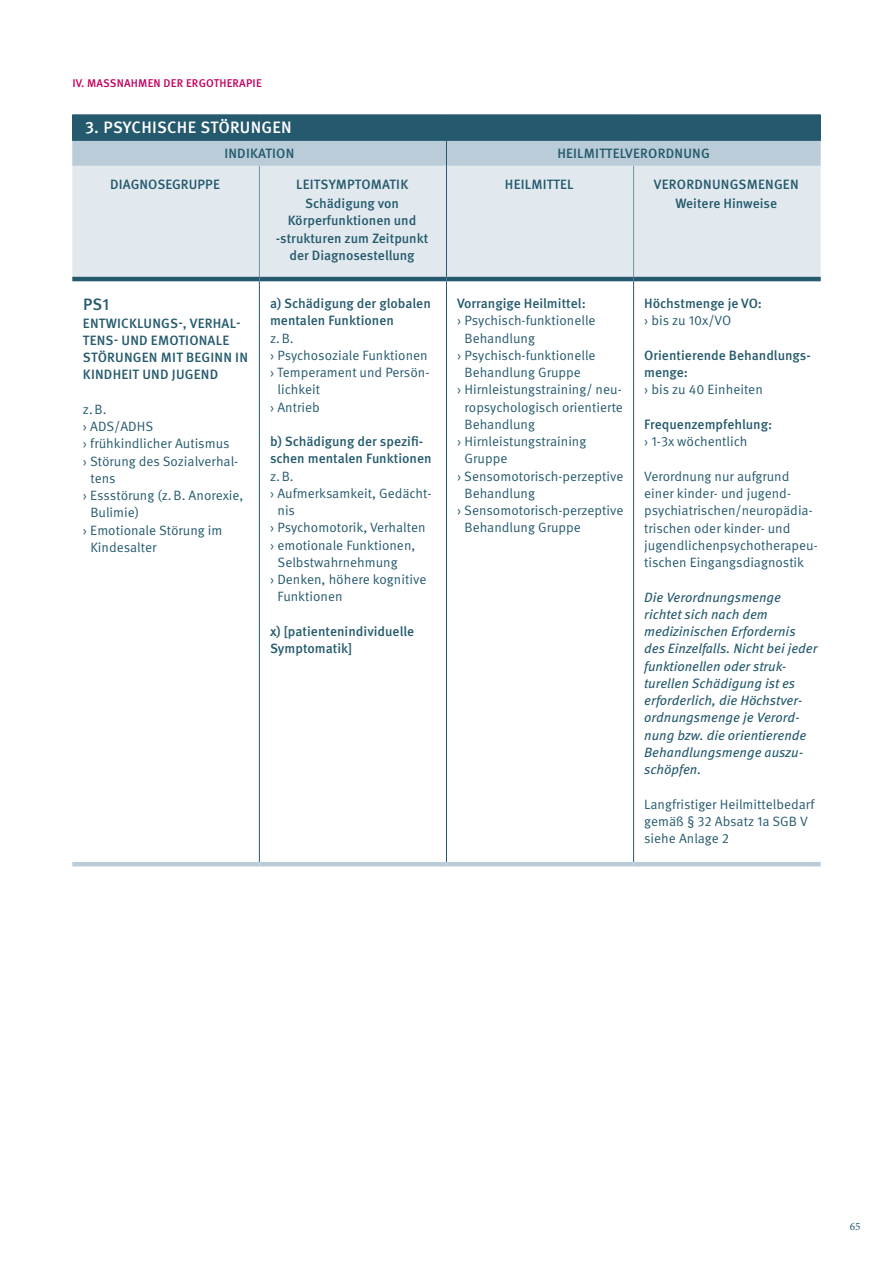
<style>
.page{position:relative;width:893px;height:1263px;background:#fff}
.page>*{position:absolute;margin:0;border:0;box-sizing:border-box;transform-origin:0 0}
.SUBHEAD_1__BR{font:500 16.5px "Meta Pro";letter-spacing:.015em;color:#fff}
.Tabelle_SUBHEAD_9pt{font:500 16.5px "Meta Pro";color:#255a6e}
.Tabelle_9pt_Auflistu{font:13.5px/17.2px "Meta Pro";color:#255a6e}
.Tabelle_Subhead_9pt{font:500 13.5px/17.2px "Meta Pro";color:#255a6e}
.Tabelle_9pt_Hervorhe{font:italic 13.5px/17.2px "Meta Pro";color:#255a6e}
.Tabelle_SUBHEAD_9pt-2{font:500 13.5px/17.2px "Meta Pro";letter-spacing:.015em;color:#255a6e}
.Tabelle_9pt_Hervorhe-2{font:13.5px/17.2px "Meta Pro";color:#255a6e}
.Tabelle_9pt_Copy{font:13.5px/17.2px "Meta Pro";color:#255a6e}
.Copytext_Meta_Serif{font:500 13.5px "Meta Pro";letter-spacing:.005em;color:#255a6e}
.Copytext_Meta_Serif-2{font:500 11.25px "Meta Pro";letter-spacing:.015em;color:#c3015f}
.t1{font:11.25px "Minion Pro";color:#255a6e}
</style>
<div class="page">
<div style="left:72px;top:115px;width:749px;height:25px;background:#255a6e"></div>
<div style="left:72px;top:166px;width:749px;height:111px;background:#e1e9ee"></div>
<hr style="left:259px;top:281px;width:1px;height:581px;background:#255a6e">
<hr style="left:446px;top:281px;width:1px;height:581px;background:#255a6e">
<hr style="left:633px;top:281px;width:1px;height:581px;background:#255a6e">
<div style="left:72px;top:141px;width:749px;height:25px;background:#b9ccd7"></div>
<hr style="left:446px;top:166px;width:1px;height:111px;background:#255a6e">
<hr style="left:259px;top:166px;width:1px;height:111px;background:#6e93a5">
<hr style="left:633px;top:166px;width:1px;height:111px;background:#6e93a5">
<hr style="left:72px;top:114px;width:187px;height:1px;background:#255a6e">
<hr style="left:259px;top:114px;width:187px;height:1px;background:#255a6e">
<hr style="left:446px;top:114px;width:188px;height:1px;background:#255a6e">
<hr style="left:634px;top:114px;width:187px;height:1px;background:#255a6e">
<hr style="left:72px;top:140px;width:187px;height:1px;background:#255a6e">
<hr style="left:259px;top:140px;width:187px;height:1px;background:#255a6e">
<hr style="left:446px;top:140px;width:188px;height:1px;background:#255a6e">
<hr style="left:634px;top:140px;width:187px;height:1px;background:#255a6e">
<hr style="left:72px;top:277px;width:187px;height:4px;background:#255a6e">
<hr style="left:259px;top:277px;width:187px;height:4px;background:#255a6e">
<hr style="left:446px;top:277px;width:188px;height:4px;background:#255a6e">
<hr style="left:634px;top:277px;width:187px;height:4px;background:#255a6e">
<hr style="left:72px;top:862px;width:187px;height:4px;background:#b9ccd7">
<hr style="left:259px;top:862px;width:187px;height:4px;background:#b9ccd7">
<hr style="left:446px;top:862px;width:188px;height:4px;background:#b9ccd7">
<hr style="left:634px;top:862px;width:187px;height:4px;background:#b9ccd7">
<p class="Copytext_Meta_Serif-2" style="left:72px;top:76px;width:191px">IV. MASSNAHMEN DER ERGOTHERAPIE</p>
<p class="SUBHEAD_1__BR" style="left:85px;top:117px;width:208px">3. PSYCHISCHE STÖRUNGEN</p>
<p class="Tabelle_SUBHEAD_9pt-2" style="left:224px;top:145px;width:72px">INDIKATION</p>
<p class="Tabelle_SUBHEAD_9pt-2" style="left:557px;top:145px;width:154px">HEILMITTELVERORDNUNG</p>
<p class="Copytext_Meta_Serif" style="left:110px;top:176px;width:111px">DIAGNOSEGRUPPE</p>
<p class="Tabelle_SUBHEAD_9pt-2" style="left:296px;top:176px;width:114px">LEITSYMPTOMATIK</p>
<p class="Tabelle_Subhead_9pt" style="left:276px;top:195px;width:154px;text-align:center">Schädigung von<br>Körperfunktionen und -strukturen zum Zeitpunkt der Diagnosestellung</p>
<p class="Tabelle_SUBHEAD_9pt-2" style="left:505px;top:176px;width:70px">HEILMITTEL</p>
<p class="Tabelle_SUBHEAD_9pt-2" style="left:654px;top:176px;width:146px">VERORDNUNGSMENGEN</p>
<p class="Tabelle_Subhead_9pt" style="left:675px;top:195px;width:103px">Weitere Hinweise</p>
<p class="Tabelle_SUBHEAD_9pt" style="left:83px;top:294px;width:28px">PS1</p>
<p class="Tabelle_SUBHEAD_9pt-2" style="left:83px;top:315px;width:166px">ENTWICKLUNGS-, VERHAL-<br>TENS- UND EMOTIONALE<br>STÖRUNGEN MIT BEGINN IN<br>KINDHEIT UND JUGEND</p>
<p class="Tabelle_9pt_Copy" style="left:83px;top:401px;width:25px">z.B.</p>
<p class="Tabelle_9pt_Auflistu" style="left:83px;top:418px;width:72px">› ADS/ADHS</p>
<p class="Tabelle_9pt_Auflistu" style="left:83px;top:435px;width:148px">› frühkindlicher Autismus</p>
<p class="Tabelle_9pt_Auflistu" style="left:90px;top:453px;width:149px;text-indent:-8px">› Störung des Sozialverhal&shy;tens</p>
<p class="Tabelle_9pt_Auflistu" style="left:90px;top:487px;width:155px;text-indent:-8px">› Essstörung (z.B. Anorexie,<br>Bulimie)</p>
<p class="Tabelle_9pt_Auflistu" style="left:90px;top:522px;width:134px;text-indent:-8px">› Emotionale Störung im<br>Kindesalter</p>
<p class="Tabelle_Subhead_9pt" style="left:270px;top:295px;width:162px">a) Schädigung der globalen mentalen Funktionen</p>
<p class="Tabelle_9pt_Copy" style="left:270px;top:330px;width:25px">z.B.</p>
<p class="Tabelle_9pt_Auflistu" style="left:270px;top:347px;width:159px">› Psychosoziale Funktionen</p>
<p class="Tabelle_9pt_Auflistu" style="left:278px;top:364px;width:153px;text-indent:-8px">› Temperament und Persön&shy;lichkeit</p>
<p class="Tabelle_9pt_Auflistu" style="left:270px;top:399px;width:51px">› Antrieb</p>
<p class="Tabelle_Subhead_9pt" style="left:270px;top:433px;width:163px">b) Schädigung der spezifi&shy;schen mentalen Funktionen</p>
<p class="Tabelle_9pt_Copy" style="left:270px;top:468px;width:25px">z.B.</p>
<p class="Tabelle_9pt_Auflistu" style="left:278px;top:485px;width:155px;text-indent:-8px">› Aufmerksamkeit, Gedächt&shy;nis</p>
<p class="Tabelle_9pt_Auflistu" style="left:270px;top:519px;width:157px">› Psychomotorik, Verhalten</p>
<p class="Tabelle_9pt_Auflistu" style="left:278px;top:537px;width:139px;text-indent:-8px">› emotionale Funktionen,<br>Selbstwahrnehmung</p>
<p class="Tabelle_9pt_Auflistu" style="left:278px;top:571px;width:150px;text-indent:-8px">› Denken, höhere kognitive<br>Funktionen</p>
<p class="Tabelle_Subhead_9pt" style="left:270px;top:623px;width:146px">x) [patientenindividuelle<br>Symptomatik]</p>
<p class="Tabelle_Subhead_9pt" style="left:457px;top:295px;width:130px">Vorrangige Heilmittel:</p>
<p class="Tabelle_9pt_Auflistu" style="left:465px;top:312px;width:132px;text-indent:-8px">› Psychisch-funktionelle<br>Behandlung</p>
<p class="Tabelle_9pt_Auflistu" style="left:457px;top:347px;width:140px;text-align:center">› Psychisch-funktionelle<br>Behandlung Gruppe</p>
<p class="Tabelle_9pt_Auflistu" style="left:465px;top:381px;width:160px;text-align:justify;text-indent:-8px">› Hirnleistungstraining/ neu&shy;ropsychologisch orientierte Behandlung</p>
<p class="Tabelle_9pt_Auflistu" style="left:465px;top:433px;width:123px;text-indent:-8px">› Hirnleistungstraining<br>Gruppe</p>
<p class="Tabelle_9pt_Auflistu" style="left:465px;top:468px;width:161px;text-indent:-8px">› Sensomotorisch-perzeptive<br>Behandlung</p>
<p class="Tabelle_9pt_Auflistu" style="left:465px;top:502px;width:161px;text-indent:-8px">› Sensomotorisch-perzeptive<br>Behandlung Gruppe</p>
<p class="Tabelle_Subhead_9pt" style="left:644px;top:295px;width:119px">Höchstmenge je VO:</p>
<p class="Tabelle_9pt_Copy" style="left:644px;top:313px;width:89px">› bis zu 10x/VO</p>
<p class="Tabelle_Subhead_9pt" style="left:644px;top:347px;width:168px">Orientierende Behandlungs&shy;menge:</p>
<p class="Tabelle_9pt_Copy" style="left:644px;top:382px;width:120px">› bis zu 40 Einheiten</p>
<p class="Tabelle_Subhead_9pt" style="left:644px;top:416px;width:129px">Frequenzempfehlung:</p>
<p class="Tabelle_9pt_Copy" style="left:644px;top:433px;width:105px">› 1-3x wöchentlich</p>
<p class="Tabelle_9pt_Hervorhe-2" style="left:644px;top:468px;width:175px">Verordnung nur aufgrund einer kinder- und jugend&shy;psychiatrischen/neuropädia&shy;trischen oder kinder- und jugendlichenpsychotherapeu&shy;tischen Eingangsdiagnostik</p>
<p class="Tabelle_9pt_Hervorhe" style="left:644px;top:589px;width:175px">Die Verordnungsmenge richtet sich nach dem medizinischen Erfordernis des Einzelfalls. Nicht bei jeder funktionellen oder struk&shy;turellen Schädigung ist es erforderlich, die Höchstver&shy;ordnungsmenge je Verord&shy;nung bzw. die orientierende<br>Behandlungsmenge auszu&shy;schöpfen.</p>
<p class="Tabelle_9pt_Copy" style="left:644px;top:796px;width:172px">Langfristiger Heilmittelbedarf gemäß § 32 Absatz 1a SGB V siehe Anlage 2</p>
<p class="t1" style="left:850px;top:1218px;width:12px">65</p>
</div>
